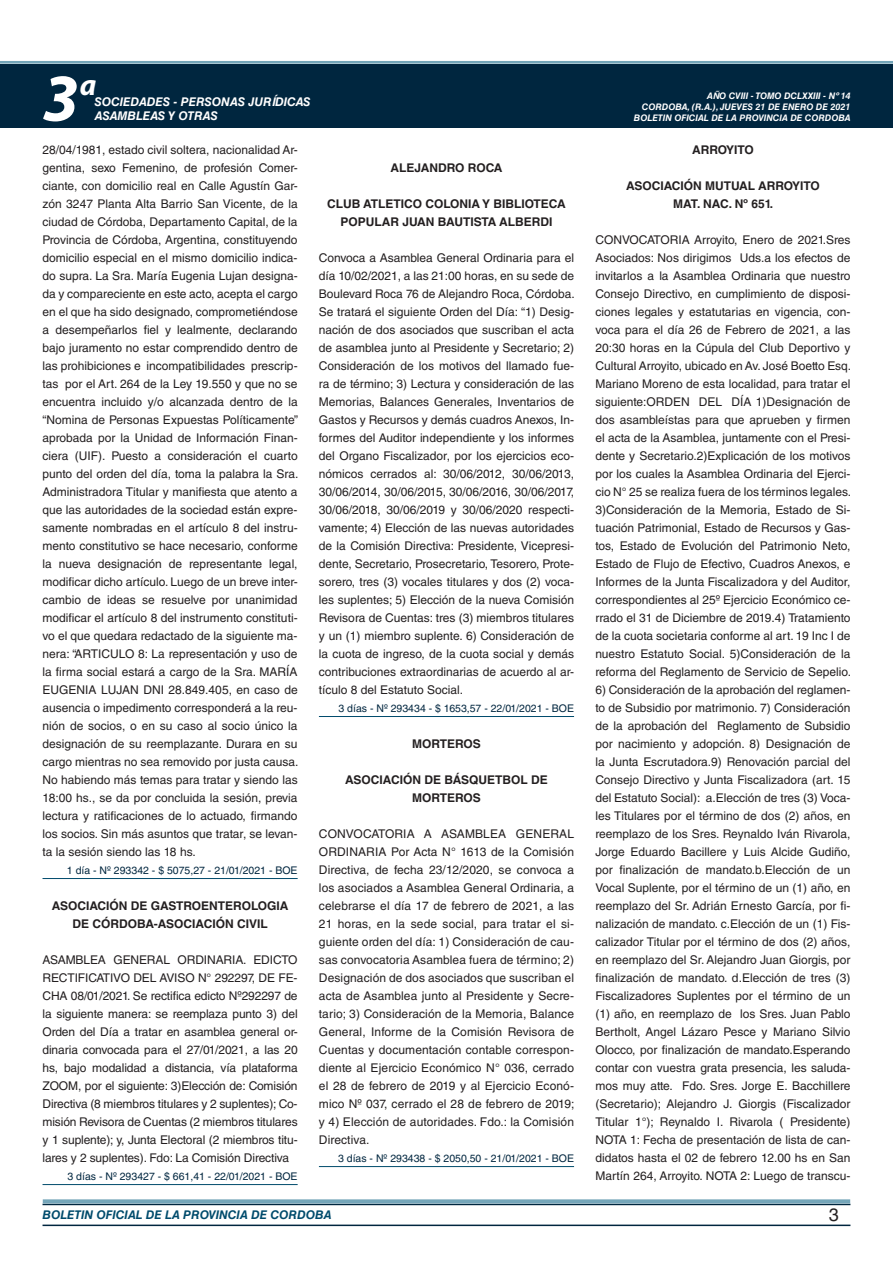
<style>
.page{position:relative;width:893px;height:1263px;background:#fff}
.page>*{position:absolute;margin:0;border:0;box-sizing:border-box;transform-origin:0 0}
.t1{font:italic 700 67.5px "Myriad Pro";color:#fff}
.t2{font:italic 700 30px "Myriad Pro";color:#fff}
.t3{font:18px "Helvetica LT Std";color:#231f20}
.t4{font:12px/18px "Helvetica LT Std";color:#231f20;text-align:justify}
.t5{font:700 12px/18px "Helvetica LT Std";color:#231f20;text-align:center}
.t6{font:italic 700 12px "Helvetica LT Std";color:#fff}
.t7{font:italic 700 12px "Helvetica LT Std";color:#004b6c}
.t8{font:700 12px "Helvetica LT Std";letter-spacing:-.02em;color:#231f20}
.t9{font:10.5px "Helvetica LT Std";color:#00263f}
.t10{font:italic 700 9px/10.8px "Helvetica LT Std";color:#fff;text-align:right}
</style>
<div class="page">
<div style="left:0;top:61px;width:893px;height:6px;background:#fff;opacity:.75"></div>
<div style="left:0;top:64px;width:893px;height:64px;background:#00263f"></div>
<hr style="left:43px;top:1224px;width:807px;height:2px;background:#00263f">
<div style="left:42px;top:1198px;width:809px;height:8px;background:#fff;opacity:.75"></div>
<hr style="left:43px;top:878px;width:255px;height:1px;background:#004b6c">
<hr style="left:43px;top:1184px;width:255px;height:1px;background:#004b6c">
<hr style="left:319px;top:716px;width:255px;height:1px;background:#004b6c">
<hr style="left:319px;top:1166px;width:255px;height:1px;background:#004b6c">
<h1 class="t1" style="left:43px;top:54px;width:38px">3</h1>
<h2 class="t2" style="left:80px;top:66px;width:18px">a</h2>
<p class="t6" style="left:95px;top:94px;width:217px">SOCIEDADES - PERSONAS JURÍDICAS</p>
<p class="t6" style="left:95px;top:109px;width:125px">ASAMBLEAS Y OTRAS</p>
<p class="t4" style="left:43px;top:141px;width:257px">28/04/1981, estado civil soltera, nacionalidad Ar&shy;gentina, sexo Femenino, de profesión Comer&shy;ciante, con domicilio real en Calle Agustín Gar&shy;zón 3247 Planta Alta Barrio San Vicente, de la ciudad de Córdoba, Departamento Capital, de la Provincia de Córdoba, Argentina, constituyendo domicilio especial en el mismo domicilio indica&shy;do supra. La Sra. María Eugenia Lujan designa&shy;da y compareciente en este acto, acepta el cargo en el que ha sido designado, comprometiéndose a desempeñarlos fiel y lealmente, declarando bajo juramento no estar comprendido dentro de las prohibiciones e incompatibilidades prescrip&shy;tas por el Art. 264 de la Ley 19.550 y que no se encuentra incluido y/o alcanzada dentro de la “Nomina de Personas Expuestas Políticamente” aprobada por la Unidad de Información Finan&shy;ciera (UIF). Puesto a consideración el cuarto punto del orden del día, toma la palabra la Sra.<br>Administradora Titular y manifiesta que atento a que las autoridades de la sociedad están expre&shy;samente nombradas en el artículo 8 del instru&shy;mento constitutivo se hace necesario, conforme la nueva designación de representante legal, modificar dicho artículo. Luego de un breve inter&shy;cambio de ideas se resuelve por unanimidad modificar el artículo 8 del instrumento constituti&shy;vo el que quedara redactado de la siguiente ma&shy;nera: “ARTICULO 8: La representación y uso de la firma social estará a cargo de la Sra. MARÍA EUGENIA LUJAN DNI 28.849.405, en caso de ausencia o impedimento corresponderá a la reu&shy;nión de socios, o en su caso al socio único la designación de su reemplazante. Durara en su cargo mientras no sea removido por justa causa.<br>No habiendo más temas para tratar y siendo las 18:00 hs., se da por concluida la sesión, previa lectura y ratificaciones de lo actuado, firmando los socios. Sin más asuntos que tratar, se levan&shy;ta la sesión siendo las 18 hs.</p>
<p class="t9" style="left:67px;top:864px;width:232px">1 día - Nº 293342 - $ 5075,27 - 21/01/2021 - BOE</p>
<p class="t8" style="left:52px;top:898px;width:134px">ASOCIACIÓN DE GASTRO</p>
<p class="t5" style="left:201px;top:896px;width:89px">ENTEROLOGIA</p>
<p class="t5" style="left:72px;top:914px;width:30px">DE CÓR</p>
<p class="t5" style="left:119px;top:914px;width:150px">DOBA-ASOCIACIÓN CIVIL</p>
<p class="t4" style="left:43px;top:951px;width:257px">ASAMBLEA GENERAL ORDINARIA. EDICTO RECTIFICATIVO DEL AVISO N° 292297, DE FE-CHA 08/01/2021. Se rectifica edicto Nº292297 de la siguiente manera: se reemplaza punto 3) del Orden del Día a tratar en asamblea general or&shy;dinaria convocada para el 27/01/2021, a las 20 hs, bajo modalidad a distancia, vía plataforma ZOOM, por el siguiente: 3)Elección de: Comisión Directiva (8 miembros titulares y 2 suplentes); Co&shy;misión Revisora de Cuentas (2 miembros titulares y 1 suplente); y, Junta Electoral (2 miembros titu&shy;lares y 2 suplentes). Fdo: La Comisión Directiva</p>
<p class="t9" style="left:68px;top:1170px;width:232px">3 días - Nº 293427 - $ 661,41 - 22/01/2021 - BOE</p>
<p class="t5" style="left:390px;top:158px;width:87px">ALEJANDRO ROC</p>
<p class="t5" style="left:494px;top:158px;width:10px">A</p>
<p class="t5" style="left:327px;top:194px;width:240px">CLUB ATLETICO COLONIA Y BIBLIOTECA<br>POPULAR JUAN BAUTISTA ALBERDI</p>
<p class="t4" style="left:319px;top:249px;width:257px">Convoca a Asamblea General Ordinaria para el día 10/02/2021, a las 21:00 horas, en su sede de Boulevard Roca 76 de Alejandro Roca, Córdoba.<br>Se tratará el siguiente Orden del Día: “1) Desig&shy;nación de dos asociados que suscriban el acta de asamblea junto al Presidente y Secretario; 2)<br>Consideración de los motivos del llamado fue&shy;ra de término; 3) Lectura y consideración de las Memorias, Balances Generales, Inventarios de Gastos y Recursos y demás cuadros Anexos, In&shy;formes del Auditor independiente y los informes del Organo Fiscalizador, por los ejercicios eco&shy;nómicos cerrados al: 30/06/2012, 30/06/2013, 30/06/2014, 30/06/2015, 30/06/2016, 30/06/2017, 30/06/2018, 30/06/2019 y 30/06/2020 respecti&shy;vamente; 4) Elección de las nuevas autoridades de la Comisión Directiva: Presidente, Vicepresi&shy;dente, Secretario, Prosecretario, Tesorero, Prote&shy;sorero, tres (3) vocales titulares y dos (2) voca&shy;les suplentes; 5) Elección de la nueva Comisión Revisora de Cuentas: tres (3) miembros titulares y un (1) miembro suplente. 6) Consideración de la cuota de ingreso, de la cuota social y demás contribuciones extraordinarias de acuerdo al ar&shy;tículo 8 del Estatuto Social.</p>
<p class="t9" style="left:339px;top:702px;width:237px">3 días - Nº 293434 - $ 1653,57 - 22/01/2021 - BOE</p>
<p class="t5" style="left:412px;top:734px;width:20px">MORT</p>
<p class="t5" style="left:447px;top:734px;width:35px">EROS</p>
<p class="t5" style="left:412px;top:770px;width:137px;text-align:left;text-indent:-67px">ASOCIACIÓN DE BÁSQUETBOL DE<br>MORT</p>
<p class="t5" style="left:447px;top:788px;width:35px">EROS</p>
<p class="t4" style="left:319px;top:825px;width:257px">CONVOCATORIA A ASAMBLEA GENERAL ORDINARIA Por Acta N° 1613 de la Comisión Directiva, de fecha 23/12/2020, se convoca a los asociados a Asamblea General Ordinaria, a celebrarse el día 17 de febrero de 2021, a las 21 horas, en la sede social, para tratar el si&shy;guiente orden del día: 1) Consideración de cau&shy;sas convocatoria Asamblea fuera de término; 2)<br>Designación de dos asociados que suscriban el acta de Asamblea junto al Presidente y Secre&shy;tario; 3) Consideración de la Memoria, Balance General, Informe de la Comisión Revisora de Cuentas y documentación contable correspon&shy;diente al Ejercicio Económico N° 036, cerrado el 28 de febrero de 2019 y al Ejercicio Econó&shy;mico Nº 037, cerrado el 28 de febrero de 2019; y 4) Elección de autoridades. Fdo.: la Comisión Directiva.</p>
<p class="t9" style="left:338px;top:1152px;width:237px">3 días - Nº 293438 - $ 2050,50 - 21/01/2021 - BOE</p>
<p class="t10" style="left:634px;top:91px;width:218px">AÑO CVIII - TOMO DCLXXIII - Nº 14<br>CORDOBA, (R.A.), JUEVES 21 DE ENERO DE 2021<br>BOLETIN OFICIAL DE LA PROVINCIA DE CORDOBA</p>
<p class="t5" style="left:692px;top:140px;width:18px">ARRO</p>
<p class="t5" style="left:726px;top:140px;width:21px">YITO</p>
<p class="t5" style="left:626px;top:176px;width:151px">ASOCIACIÓN MUTUAL ARRO</p>
<p class="t5" style="left:792px;top:176px;width:21px">YITO</p>
<p class="t5" style="left:673px;top:194px;width:102px">MAT. NAC. Nº 651.</p>
<p class="t4" style="left:595px;top:231px;width:257px">CONVOCATORIA Arroyito, Enero de 2021.Sres Asociados: Nos dirigimos Uds.a los efectos de invitarlos a la Asamblea Ordinaria que nuestro Consejo Directivo, en cumplimiento de disposi&shy;ciones legales y estatutarias en vigencia, con&shy;voca para el día 26 de Febrero de 2021, a las 20:30 horas en la Cúpula del Club Deportivo y Cultural Arroyito, ubicado en Av. José Boetto Esq.<br>Mariano Moreno de esta localidad, para tratar el siguiente:ORDEN DEL DÍA 1)Designación de dos asambleístas para que aprueben y firmen el acta de la Asamblea, juntamente con el Presi&shy;dente y Secretario.2)Explicación de los motivos por los cuales la Asamblea Ordinaria del Ejerci&shy;cio N° 25 se realiza fuera de los términos legales.<br>3)Consideración de la Memoria, Estado de Si&shy;tuación Patrimonial, Estado de Recursos y Gas&shy;tos, Estado de Evolución del Patrimonio Neto, Estado de Flujo de Efectivo, Cuadros Anexos, e Informes de la Junta Fiscalizadora y del Auditor, correspondientes al 25º Ejercicio Económico ce&shy;rrado el 31 de Diciembre de 2019.4) Tratamiento de la cuota societaria conforme al art. 19 Inc I de nuestro Estatuto Social. 5)Consideración de la reforma del Reglamento de Servicio de Sepelio.</p>
<p class="t4" style="left:595px;top:681px;width:257px">6) Consideración de la aprobación del reglamen&shy;to de Subsidio por matrimonio. 7) Consideración de la aprobación del Reglamento de Subsidio por nacimiento y adopción. 8) Designación de la Junta Escrutadora.9) Renovación parcial del Consejo Directivo y Junta Fiscalizadora (art. 15 del Estatuto Social): a.Elección de tres (3) Voca&shy;les Titulares por el término de dos (2) años, en reemplazo de los Sres. Reynaldo Iván Rivarola, Jorge Eduardo Bacillere y Luis Alcide Gudiño, por finalización de mandato.b.Elección de un Vocal Suplente, por el término de un (1) año, en reemplazo del Sr. Adrián Ernesto García, por fi&shy;nalización de mandato. c.Elección de un (1) Fis&shy;calizador Titular por el término de dos (2) años, en reemplazo del Sr. Alejandro Juan Giorgis, por finalización de mandato. d.Elección de tres (3)<br>Fiscalizadores Suplentes por el término de un (1) año, en reemplazo de los Sres. Juan Pablo Bertholt, Angel Lázaro Pesce y Mariano Silvio Olocco, por finalización de mandato.Esperando contar con vuestra grata presencia, les saluda&shy;mos muy atte. Fdo. Sres. Jorge E. Bacchillere (Secretario); Alejandro J. Giorgis (Fiscalizador Titular 1°); Reynaldo I. Rivarola ( Presidente)<br>NOTA 1: Fecha de presentación de lista de can&shy;didatos hasta el 02 de febrero 12.00 hs en San Martín 264, Arroyito. NOTA 2: Luego de transcu-</p>
<p class="t7" style="left:43px;top:1208px;width:290px">BOLETIN OFICIAL DE LA PROVINCIA DE CORDOBA</p>
<h3 class="t3" style="left:829px;top:1204px;width:12px">3</h3>
</div>
